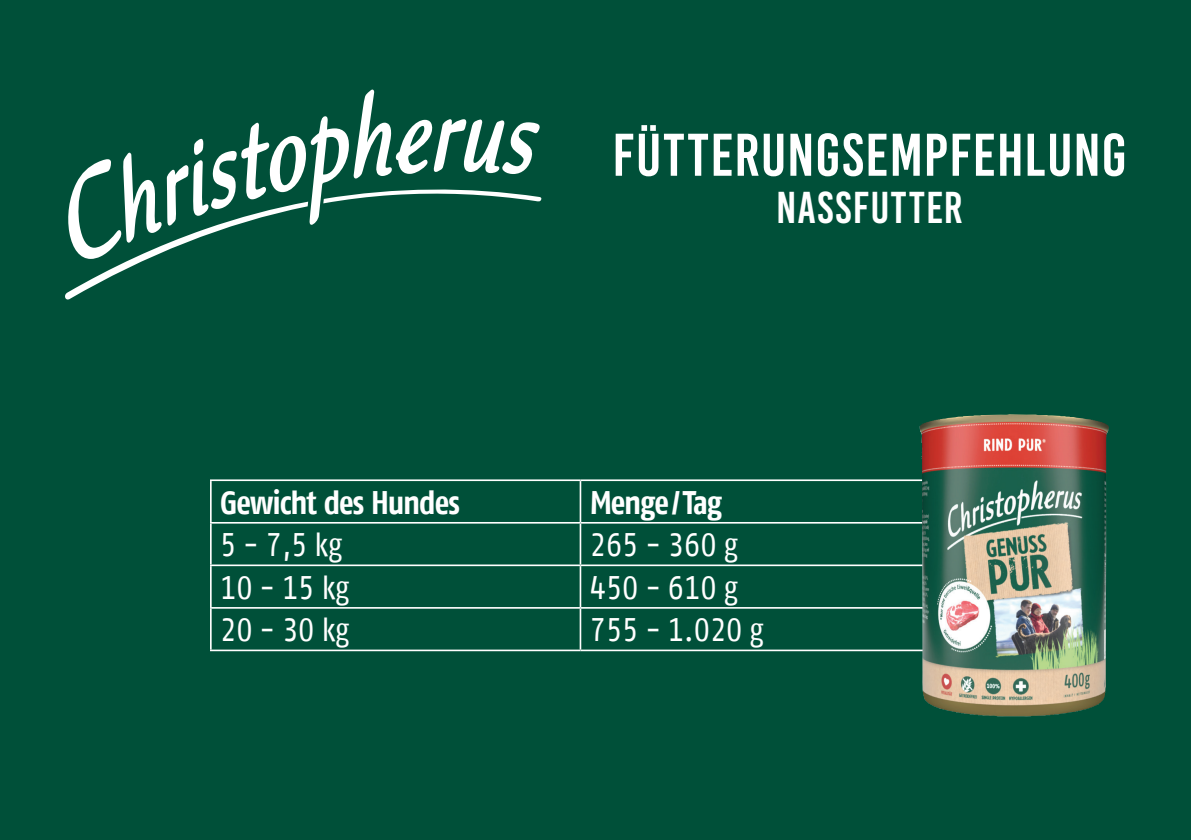
<style>
.page{position:relative;width:1191px;height:840px;background:#fff}
.page>*{position:absolute;margin:0;border:0;box-sizing:border-box;transform-origin:0 0}
.t1{font:60px "Bebas Kai";letter-spacing:.02em;color:#fff}
.t2{font:44.6px "Bebas Kai";letter-spacing:.03em;color:#fff}
.t3{font:32.6px "Fago Co Regular Tf";color:#fff}
.t4{font:32.6px "Fago Co Bold Tf";letter-spacing:-.035em;color:#fff}
</style>
<div class="page">
<div style="left:0;top:0;width:1191px;height:839px;background:#005039"></div>
<svg style="left:65px;top:197px;width:476px;height:102px"></svg>
<svg style="left:66px;top:89px;width:474px;height:170px"></svg>
<hr style="left:210px;top:479px;width:370px;height:2px;background:#fff">
<hr style="left:210px;top:481px;width:2px;height:40px;background:#fff">
<hr style="left:580px;top:479px;width:371px;height:2px;background:#fff">
<hr style="left:579px;top:481px;width:2px;height:40px;background:#fff">
<hr style="left:210px;top:521px;width:370px;height:2px;background:#fff">
<hr style="left:210px;top:523px;width:2px;height:41px;background:#fff">
<hr style="left:580px;top:521px;width:371px;height:2px;background:#fff">
<hr style="left:579px;top:523px;width:2px;height:41px;background:#fff">
<hr style="left:210px;top:564px;width:370px;height:2px;background:#fff">
<hr style="left:210px;top:566px;width:2px;height:40px;background:#fff">
<hr style="left:580px;top:564px;width:371px;height:2px;background:#fff">
<hr style="left:579px;top:566px;width:2px;height:40px;background:#fff">
<hr style="left:210px;top:606px;width:370px;height:2px;background:#fff">
<hr style="left:210px;top:608px;width:2px;height:41px;background:#fff">
<hr style="left:580px;top:606px;width:371px;height:2px;background:#fff">
<hr style="left:579px;top:608px;width:2px;height:41px;background:#fff">
<hr style="left:210px;top:649px;width:370px;height:1px;background:#fff">
<hr style="left:580px;top:649px;width:371px;height:1px;background:#fff">
<img style="left:919px;top:414px;width:189px;height:302px">
<p class="t1" style="left:612px;top:123px;width:516px">FÜTTERUNGSEMPFEHLUNG</p>
<p class="t2" style="left:776px;top:183px;width:188px">NASSFUTTER</p>
<p class="t4" style="left:220px;top:483px;width:241px">Gewicht des Hundes</p>
<p class="t4" style="left:589px;top:483px;width:134px">Menge/Tag</p>
<p class="t3" style="left:220px;top:526px;width:124px">5 - 7,5 kg</p>
<p class="t3" style="left:589px;top:526px;width:150px">265 - 360 g</p>
<p class="t3" style="left:220px;top:568px;width:131px">10 - 15 kg</p>
<p class="t3" style="left:589px;top:568px;width:150px">450 - 610 g</p>
<p class="t3" style="left:220px;top:611px;width:131px">20 - 30 kg</p>
<p class="t3" style="left:589px;top:611px;width:175px">755 - 1.020 g</p>
</div>
